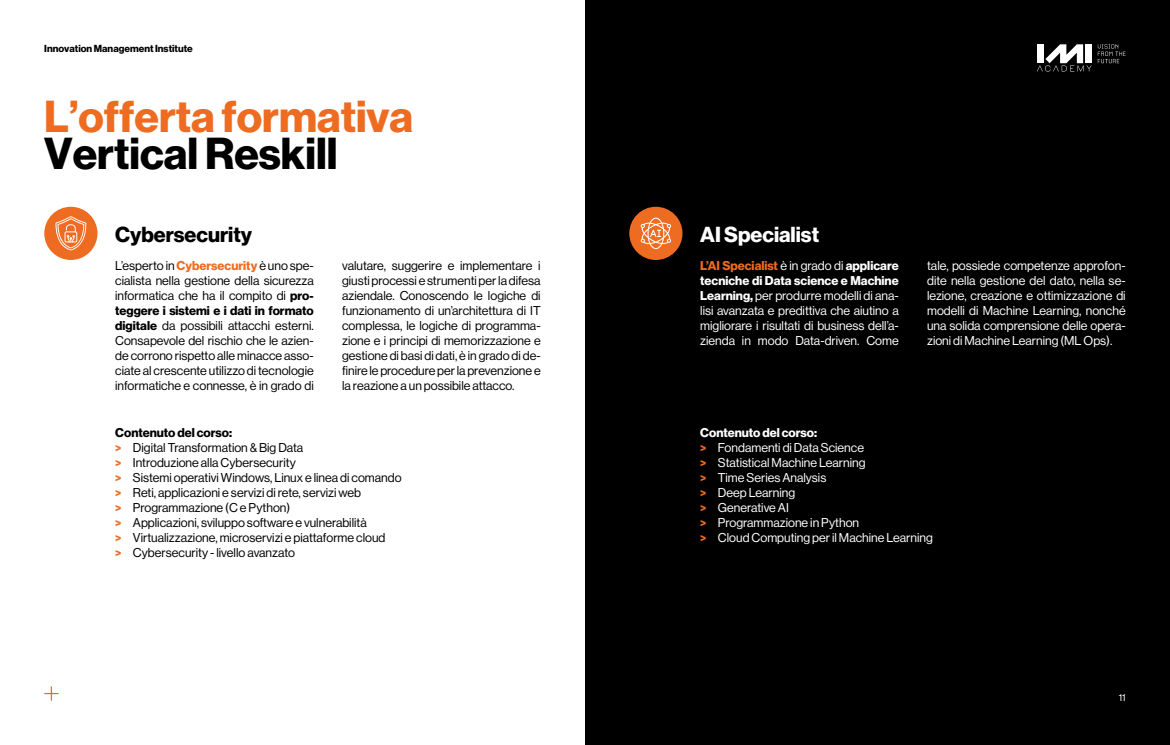
<style>
.page{position:relative;width:1170px;height:745px;background:#fff}
.page>*{position:absolute;margin:0;border:0;box-sizing:border-box;transform-origin:0 0}
.t1{font:43.75px "N Haas Grotesk DS Pro 75 Bd";color:#ed6c21}
.t2{font:43.75px "N Haas Grotesk DS Pro 75 Bd";color:#000}
.t3{font:21.25px "N Haas Grotesk DS Pro 75 Bd";color:#000}
.t4{font:21.25px "N Haas Grotesk DS Pro 75 Bd";color:#fff}
.t5{font:12.5px/15px "N Haas Grotesk DS Pro 55 Rg";color:#000;text-align:justify}
.t6{font:12.5px/15px "N Haas Grotesk DS Pro 55 Rg";color:#fff;text-align:justify}
.t7{font:12.5px/15px "N Haas Grotesk DS Pro 75 Bd";color:#fff}
.t8{font:12.5px "N Haas Grotesk DS Pro 75 Bd";color:#000}
.t9{font:10px "N Haas Grotesk DS Pro 75 Bd";color:#000}
.t10{font:10px "N Haas Grotesk DS Pro 55 Rg";color:#fff}
.s1{font-family:"N Haas Grotesk DS Pro 75 Bd";color:#ed6c21}
.s2{font-family:"N Haas Grotesk DS Pro 75 Bd"}
.s3{color:#ed6c21}
.s4{font-family:"N Haas Grotesk DS Pro 55 Rg"}
</style>
<div class="page">
<div style="left:585px;top:0;width:584px;height:744px;background:#000"></div>
<div style="left:44px;top:207px;width:53px;height:53px;background:#ed6c21;border-radius:50%"></div>
<svg style="left:55px;top:216px;width:31px;height:34px"></svg>
<div style="left:629px;top:207px;width:53px;height:53px;background:#ed6c21;border-radius:50%"></div>
<svg style="left:640px;top:217px;width:31px;height:32px"></svg>
<svg style="left:44px;top:686px;width:14px;height:14px"></svg>
<svg style="left:1037px;top:44px;width:54px;height:28px"></svg>
<svg style="left:1097px;top:44px;width:28px;height:19px"></svg>
<p class="t9" style="left:44px;top:43px;width:150px">Innovation Management Institute</p>
<h1 class="t1" style="left:44px;top:91px;width:370px">L’offerta formativa</h1>
<h1 class="t2" style="left:44px;top:128px;width:294px">Vertical Reskill</h1>
<h2 class="t3" style="left:115px;top:221px;width:138px">Cybersecurity</h2>
<h2 class="t4" style="left:700px;top:221px;width:120px">AI Specialist</h2>
<p class="t5" style="left:115px;top:258px;width:200px">L’esperto in <span class="s1">Cybersecurity</span> è uno spe&shy;cialista nella gestione della sicurezza informatica che ha il compito di <span class="s2">pro-</span></p>
<p class="t8" style="left:115px;top:303px;width:200px">teggere i sistemi e i dati in formato</p>
<p class="t5" style="left:115px;top:318px;width:200px"><span class="s2">digitale</span> da possibili attacchi esterni.<br>Consapevole del rischio che le azien&shy;de corrono rispetto alle minacce asso&shy;ciate al crescente utilizzo di tecnologie informatiche e connesse, è in grado di</p>
<p class="t7" style="left:700px;top:258px;width:200px"><span class="s3">L’AI Specialist</span> <span class="s4">è in grado di</span> applicare tecniche di Data science e Machine</p>
<p class="t6" style="left:700px;top:288px;width:200px"><span class="s2">Learning,</span> per produrre modelli di ana&shy;lisi avanzata e predittiva che aiutino a migliorare i risultati di business dell’a&shy;zienda in modo Data-driven. Come</p>
<p class="t5" style="left:342px;top:258px;width:200px">valutare, suggerire e implementare i giusti processi e strumenti per la difesa aziendale. Conoscendo le logiche di funzionamento di un’architettura di IT complessa, le logiche di programma&shy;zione e i principi di memorizzazione e gestione di basi di dati, è in grado di de&shy;finire le procedure per la prevenzione e la reazione a un possibile attacco.</p>
<p class="t6" style="left:927px;top:258px;width:200px">tale, possiede competenze approfon&shy;dite nella gestione del dato, nella se&shy;lezione, creazione e ottimizzazione di modelli di Machine Learning, nonché una solida comprensione delle opera&shy;zioni di Machine Learning (ML Ops).</p>
<p class="t8" style="left:115px;top:424px;width:118px">Contenuto del corso:</p>
<p class="t5" style="left:115px;top:439px;width:288px;text-align:left"><span class="s1">&gt;</span> Digital Transformation &amp; Big Data<br><span class="s1">&gt;</span> Introduzione alla Cybersecurity<br><span class="s1">&gt;</span> Sistemi operativi Windows, Linux e linea di comando <span class="s1">&gt;</span> Reti, applicazioni e servizi di rete, servizi web<br><span class="s1">&gt;</span> Programmazione (C e Python)<br><span class="s1">&gt;</span> Applicazioni, sviluppo software e vulnerabilità<br><span class="s1">&gt;</span> Virtualizzazione, microservizi e piattaforme cloud<br><span class="s1">&gt;</span> Cybersecurity - livello avanzato</p>
<p class="t7" style="left:700px;top:424px;width:118px">Contenuto del corso:</p>
<p class="t6" style="left:700px;top:439px;width:234px;text-align:left"><span class="s1">&gt;</span> Fondamenti di Data Science<br><span class="s1">&gt;</span> Statistical Machine Learning<br><span class="s1">&gt;</span> Time Series Analysis<br><span class="s1">&gt;</span> Deep Learning<br><span class="s1">&gt;</span> Generative AI<br><span class="s1">&gt;</span> Programmazione in Python<br><span class="s1">&gt;</span> Cloud Computing per il Machine Learning</p>
<p class="t10" style="left:1118px;top:691px;width:8px">11</p>
</div>
